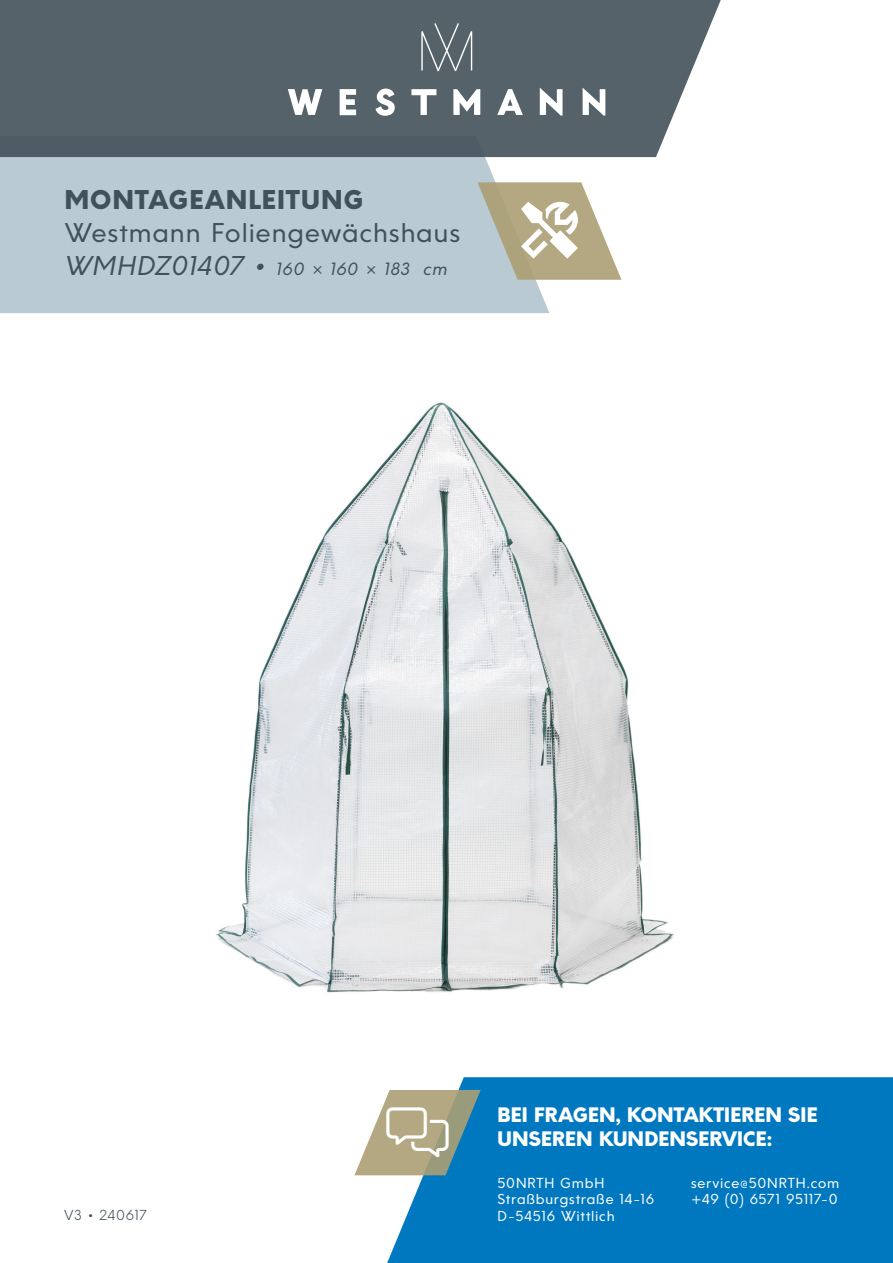
<style>
.page{position:relative;width:893px;height:1263px;background:#fff}
.page>*{position:absolute;margin:0;border:0;box-sizing:border-box;transform-origin:0 0}
.t1{font:25.35px "HK Explorer";letter-spacing:-.01em;color:#425159}
.t2{font:900 25.35px "HK Explorer";letter-spacing:.005em;color:#425159}
.t3{font:900 19.5px/24px "HK Explorer";letter-spacing:-.03em;color:#fff}
.t4{font:italic 16.5px "HK Explorer";letter-spacing:-.015em;color:#425159}
.t5{font:13.5px/16.5px "HK Explorer";color:#fff}
.t6{font:300 13.5px "HK Explorer";color:#425159}
.s1{font-size:25.35px}
</style>
<div class="page">
<div style="left:0;top:157px;width:549px;height:156px;background:#bacad2"></div>
<div style="left:387px;top:1077px;width:506px;height:186px;background:#0078c0"></div>
<div style="left:0;top:0;width:721px;height:157px;background:#556269"></div>
<svg style="left:421px;top:23px;width:51px;height:48px;background:#6d787e"></svg>
<svg style="left:288px;top:89px;width:34px;height:26px"></svg>
<svg style="left:453px;top:89px;width:27px;height:26px"></svg>
<svg style="left:540px;top:88px;width:22px;height:28px"></svg>
<svg style="left:583px;top:88px;width:22px;height:28px"></svg>
<svg style="left:375px;top:89px;width:20px;height:27px"></svg>
<svg style="left:340px;top:89px;width:16px;height:26px"></svg>
<svg style="left:411px;top:89px;width:25px;height:26px"></svg>
<svg style="left:497px;top:89px;width:26px;height:26px"></svg>
<img style="left:216px;top:402px;width:458px;height:591px">
<svg style="left:477px;top:182px;width:144px;height:98px;background:#bdb89e"></svg>
<svg style="left:354px;top:1090px;width:127px;height:85px;background:#a0ab9b"></svg>
<h1 class="t2" style="left:64px;top:182px;width:301px">MONTAGEANLEITUNG</h1>
<h1 class="t1" style="left:64px;top:216px;width:398px">Westmann Foliengewächshaus</h1>
<p class="t4" style="left:64px;top:258px;width:385px"><span class="s1">WMHDZ01407 •</span> 160 × 160 × 183 cm</p>
<p class="t6" style="left:64px;top:1206px;width:84px">V3 • 240617</p>
<h2 class="t3" style="left:497px;top:1103px;width:322px">BEI FRAGEN, KONTAKTIEREN SIE<br>UNSEREN KUNDENSERVICE:</h2>
<p class="t5" style="left:497px;top:1175px;width:159px">50NRTH GmbH<br>Straßburgstraße 14-16<br>D-54516 Wittlich</p>
<p class="t5" style="left:691px;top:1175px;width:150px">service@50NRTH.com +49 (0) 6571 95117-0</p>
</div>
